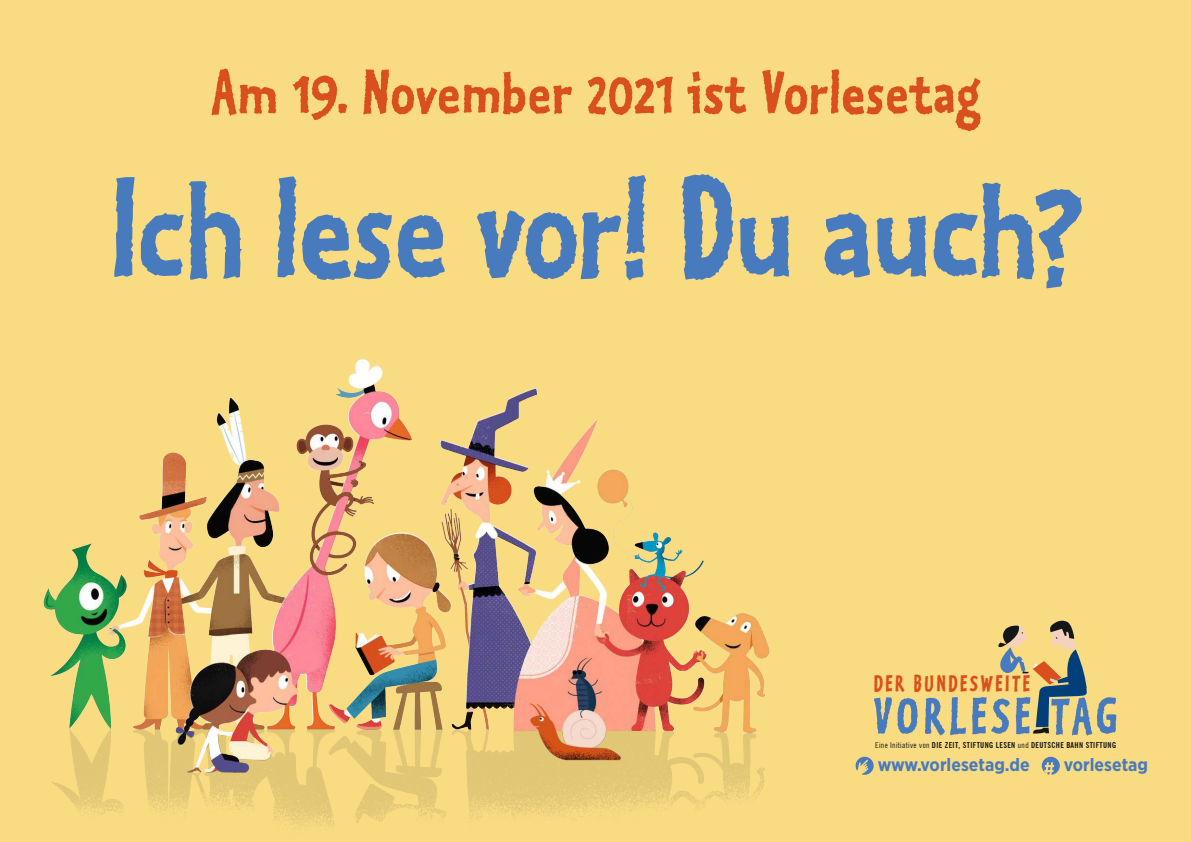
<style>
.page{position:relative;width:1191px;height:842px;background:#f9db81}
.page>*{position:absolute;margin:0;border:0;box-sizing:border-box;transform-origin:0 0}
.t1{font:700 148px "Kosmik OT";letter-spacing:-.01em;color:#477bbd}
.t2{font:700 65px "Kosmik OT";letter-spacing:.005em;color:#d9501d}
.t3{font:700 52.8px "Kosmik OT";letter-spacing:.075em;color:#477bbd}
.t4{font:700 23.5px "Kosmik OT";letter-spacing:.105em;color:#d9501d}
.t5{font:700 18px "Gotham Narrow";color:#477bbd}
.t6{font:700 condensed 8.1px "News Gothic BT";letter-spacing:.05em;color:#151616}
.s1{font-weight:400}
</style>
<div class="page">
<img style="left:43px;top:359px;width:824px;height:471px">
<svg style="left:998px;top:620px;width:89px;height:114px"></svg>
<svg style="left:855px;top:757px;width:18px;height:18px"></svg>
<svg style="left:1041px;top:757px;width:18px;height:18px"></svg>
<h2 class="t2" style="left:212px;top:49px;width:768px">Am 19. November 2021 ist Vorlesetag</h2>
<h1 class="t1" style="left:111px;top:129px;width:971px">Ich lese vor! Du auch?</h1>
<h3 class="t4" style="left:874px;top:668px;width:157px">DER BUNDESWEITE</h3>
<h3 class="t3" style="left:873px;top:681px;width:246px">VORLESE TAG</h3>
<p class="t6" style="left:875px;top:740px;width:242px"><span class="s1">Eine Initiative von</span> DIE ZEIT, STIFTUNG LESEN <span class="s1">und</span> DEUTSCHE BAHN STIFTUNG</p>
<h3 class="t5" style="left:877px;top:753px;width:153px">www.vorlesetag.de</h3>
<h3 class="t5" style="left:1063px;top:753px;width:86px">vorlesetag</h3>
</div>
